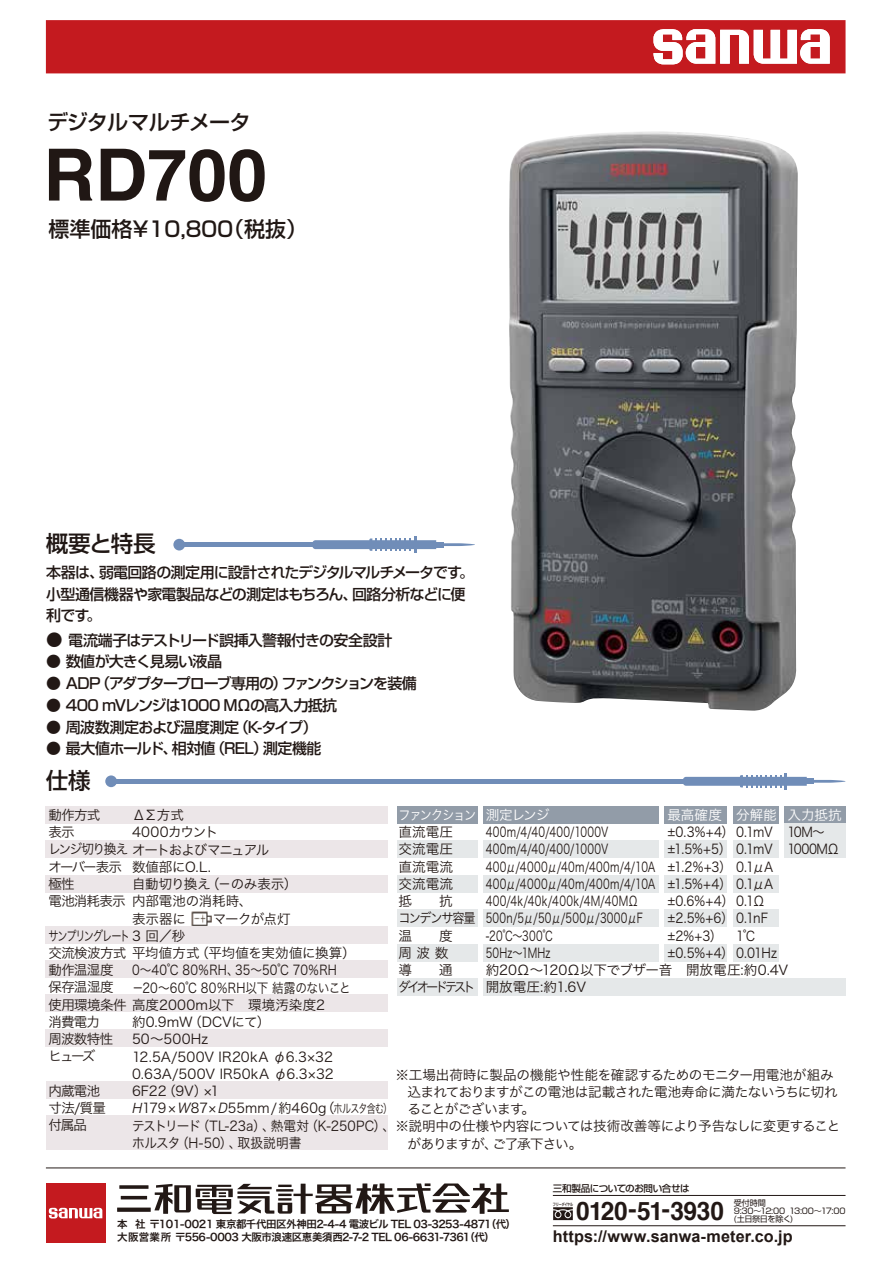
<style>
.page{position:relative;width:893px;height:1263px;background:#fff}
.page>*{position:absolute;margin:0;border:0;box-sizing:border-box;transform-origin:0 0}
.t1{font:700 72px "Helvetica";color:#201714}
.t2{font:700 25.5px "Helvetica";letter-spacing:-.015em;color:#221815;scale:.96 1}
.t3{font:500 22.5px "Shin Go Pro";color:#201714}
.t4{font:500 21px "Shin Go Pro";color:#201714}
.t5{font:500 21px "Shin Go Pro";letter-spacing:-.025em;color:#201714}
.t6{font:700 16.2px "Arial";letter-spacing:.005em;color:#221815}
.t7{font:500 15px/21.8px "Shin Go Pro";letter-spacing:-.055em;color:#221815}
.t8{font:500 15px "Shin Go Pro";letter-spacing:-.085em;color:#221815}
.t9{font:13.5px/17.2px "Hira Kaku Pro N W3";letter-spacing:.025em;color:#221815;scale:.75 1}
.t10{font:13.5px/17.2px "Hira Kaku Pro N W3";letter-spacing:-.02em;color:#221815}
.t11{font:13.5px/17.2px "Hira Kaku Pro N W3";letter-spacing:.005em;color:#221815}
.t12{font:13.5px/17.2px "Hira Kaku Pro N W3";letter-spacing:-.07em;color:#221815;scale:.9 1}
.t13{font:13.5px/17.2px "Hira Kaku Pro N W3";letter-spacing:-.02em;color:#221815;scale:.75 1}
.t14{font:13.5px "Hira Kaku Pro N W3";letter-spacing:-.02em;color:#221815;scale:.94 1}
.t15{font:13.5px/17.2px "Hira Kaku Pro N W3";letter-spacing:-.085em;color:#221815}
.t16{font:13.5px/17.2px "Hira Kaku Pro N W3";letter-spacing:.005em;color:#221815;scale:.86 1}
.t17{font:13.5px/17.2px "Hira Kaku Pro N W3";letter-spacing:-.07em;color:#221815}
.t18{font:13.5px "Hira Kaku Pro N W3";letter-spacing:-.045em;color:#fff}
.t19{font:13.5px "Hira Kaku Pro N W3";color:#221815;scale:.94 1}
.t20{font:13.5px "Hira Kaku Pro N W3";letter-spacing:-.075em;color:#221815}
.t21{font:13.5px/17.2px "Hira Kaku Pro N W3";letter-spacing:-.06em;color:#221815}
.t22{font:13.5px/17.2px "Hira Kaku Pro N W3";letter-spacing:-.045em;color:#221815}
.t23{font:13.5px/17.2px "Hira Kaku Pro N W3";letter-spacing:-.05em;color:#221815;scale:.9 1}
.t24{font:13.5px "Hira Kaku Pro N W3";letter-spacing:-.05em;color:#221815}
.t25{font:13.5px "Hira Kaku Pro N W3";letter-spacing:-.105em;color:#fff;scale:.9 1}
.t26{font:13.5px "Hira Kaku Pro N W3";letter-spacing:-.02em;color:#221815;scale:.9 1}
.t27{font:10.5px/12.8px "Hira Kaku Pro N W6";letter-spacing:-.045em;color:#221815}
.t28{font:500 9.6px "Shin Go Pro";letter-spacing:-.045em;color:#221815}
.t29{font:8.1px/8.2px "Shin Go Pro";letter-spacing:-.035em;color:#221815}
.t30{font:500 4.2px "UD Shin Go C Osez Pr 6 N";letter-spacing:-.015em;color:#221815}
.s1{font-size:16.5px}
.s2{font-size:13.2px}
.s3{font-size:12px}
</style>
<div class="page">
<div style="left:46px;top:1183px;width:59px;height:60px;background:#c41a1f"></div>
<svg style="left:49px;top:1208px;width:53px;height:10px"></svg>
<svg style="left:119px;top:1185px;width:29px;height:4px"></svg>
<div style="left:117px;top:1207px;width:34px;height:5px;background:#221815"></div>
<hr style="left:121px;top:1196px;width:26px;height:3px;background:#221815">
<svg style="left:154px;top:1183px;width:355px;height:31px"></svg>
<svg style="left:553px;top:1207px;width:20px;height:13px"></svg>
<hr style="left:553px;top:1195px;width:292px;height:1px;background:#221815">
<hr style="left:553px;top:1225px;width:292px;height:1px;background:#221815">
<svg style="left:46px;top:20px;width:799px;height:53px"></svg>
<hr style="left:46px;top:1167px;width:799px;height:1px;background:#221815">
<div style="left:173px;top:539px;width:12px;height:11px;background:#708db8;border-radius:50%"></div>
<div style="left:179px;top:542px;width:162px;height:5px;background:#708db8"></div>
<svg style="left:443px;top:543px;width:32px;height:3px"></svg>
<div style="left:436px;top:542px;width:7px;height:6px;background:#708db8"></div>
<svg style="left:312px;top:536px;width:124px;height:17px"></svg>
<div style="left:105px;top:775px;width:12px;height:12px;background:#708db8;border-radius:50%"></div>
<hr style="left:111px;top:779px;width:600px;height:4px;background:#708db8">
<svg style="left:814px;top:780px;width:31px;height:3px"></svg>
<div style="left:807px;top:778px;width:7px;height:6px;background:#708db8"></div>
<svg style="left:683px;top:773px;width:124px;height:17px"></svg>
<div style="left:397px;top:806px;width:81px;height:17px;background:#929ca8"></div>
<div style="left:397px;top:840px;width:81px;height:18px;background:#e5e8e9"></div>
<div style="left:397px;top:875px;width:81px;height:17px;background:#e5e8e9"></div>
<div style="left:397px;top:909px;width:81px;height:18px;background:#e5e8e9"></div>
<div style="left:397px;top:944px;width:81px;height:17px;background:#e5e8e9"></div>
<div style="left:397px;top:978px;width:81px;height:17px;background:#e5e8e9"></div>
<div style="left:483px;top:806px;width:176px;height:17px;background:#929ca8"></div>
<div style="left:483px;top:840px;width:176px;height:18px;background:#e5e8e9"></div>
<div style="left:483px;top:875px;width:176px;height:17px;background:#e5e8e9"></div>
<div style="left:483px;top:909px;width:176px;height:18px;background:#e5e8e9"></div>
<div style="left:483px;top:944px;width:176px;height:17px;background:#e5e8e9"></div>
<div style="left:483px;top:978px;width:362px;height:17px;background:#e5e8e9"></div>
<div style="left:665px;top:806px;width:62px;height:17px;background:#929ca8"></div>
<div style="left:665px;top:840px;width:62px;height:18px;background:#e5e8e9"></div>
<div style="left:665px;top:875px;width:62px;height:17px;background:#e5e8e9"></div>
<div style="left:665px;top:909px;width:62px;height:18px;background:#e5e8e9"></div>
<div style="left:665px;top:944px;width:62px;height:17px;background:#e5e8e9"></div>
<div style="left:733px;top:806px;width:46px;height:17px;background:#929ca8"></div>
<div style="left:733px;top:840px;width:46px;height:18px;background:#e5e8e9"></div>
<div style="left:733px;top:875px;width:46px;height:17px;background:#e5e8e9"></div>
<div style="left:733px;top:909px;width:46px;height:18px;background:#e5e8e9"></div>
<div style="left:733px;top:944px;width:46px;height:17px;background:#e5e8e9"></div>
<div style="left:784px;top:806px;width:61px;height:17px;background:#929ca8"></div>
<div style="left:784px;top:823px;width:61px;height:35px;background:#e5e8e9"></div>
<div style="left:46px;top:806px;width:342px;height:17px;background:#ece6e8"></div>
<div style="left:46px;top:840px;width:342px;height:18px;background:#ece6e8"></div>
<div style="left:46px;top:875px;width:342px;height:17px;background:#ece6e8"></div>
<div style="left:46px;top:926px;width:342px;height:17px;background:#ece6e8"></div>
<div style="left:46px;top:960px;width:342px;height:18px;background:#ece6e8"></div>
<div style="left:46px;top:995px;width:342px;height:17px;background:#ece6e8"></div>
<div style="left:46px;top:1029px;width:342px;height:17px;background:#ece6e8"></div>
<div style="left:46px;top:1081px;width:342px;height:17px;background:#ece6e8"></div>
<div style="left:46px;top:1115px;width:342px;height:18px;background:#ece6e8"></div>
<div style="left:46px;top:1133px;width:342px;height:17px;background:#ece6e8"></div>
<img style="left:191px;top:911px;width:21px;height:15px">
<img style="left:509px;top:131px;width:289px;height:580px">
<h3 class="t5" style="left:47px;top:105px;width:205px">デジタルマルチメータ</h3>
<h1 class="t1" style="left:43px;top:117px;width:226px">RD700</h1>
<h3 class="t4" style="left:49px;top:212px;width:260px">標準価格￥10,８００（税抜）</h3>
<h3 class="t3" style="left:46px;top:524px;width:111px">概要と特長</h3>
<p class="t7" style="left:46px;top:560px;width:429px">本器は、弱電回路の測定用に設計されたデジタルマルチメータです。小型通信機器や家電製品などの測定はもちろん、回路分析などに便利です。</p>
<p class="t7" style="left:46px;top:627px;width:348px"><span class="s1">●</span> 電流端子はテストリード誤挿入警報付きの安全設計</p>
<p class="t7" style="left:46px;top:649px;width:177px">● 数値が大きく見易い液晶</p>
<p class="t8" style="left:46px;top:671px;width:372px">● ADP（アダプタープローブ専用の）ファンクションを装備</p>
<p class="t7" style="left:46px;top:693px;width:292px">● 400 mVレンジは1000 MΩの高入力抵抗</p>
<p class="t7" style="left:46px;top:714px;width:273px">● 周波数測定および温度測定（K-タイプ）</p>
<p class="t7" style="left:46px;top:736px;width:277px">● 最大値ホールド、相対値（REL）測定機能</p>
<h3 class="t3" style="left:46px;top:762px;width:46px">仕様</h3>
<p class="t18" style="left:486px;top:803px;width:65px">測定レンジ</p>
<p class="t9" style="left:486px;top:822px;width:405px">400m/4/40/400/1000V<br>400m/4/40/400/1000V<br>400μ/4000μ/40m/400m/4/10A<br>400μ/4000μ/40m/400m/4/10A<br>400/4k/40k/400k/4M/40MΩ<br>500n/5μ/50μ/500μ/3000μF<br>-20℃～300℃<br>50Hz～1MHz<br>約20Ω～120Ω以下でブザー音　開放電圧:約0.4V開放電圧:約1.6V</p>
<p class="t18" style="left:736px;top:803px;width:42px">分解能</p>
<p class="t18" style="left:667px;top:803px;width:56px">最高確度</p>
<p class="t12" style="left:667px;top:822px;width:123px">±0.3%+4） 0.1mV ±1.5%+5） 0.1mV ±1.2%+3） 0.1μA ±1.5%+4） 0.1μA ±0.6%+4） 0.1Ω ±2.5%+6） 0.1nF ±2%+3）±0.5%+4） 0.01Hz</p>
<p class="t17" style="left:49px;top:805px;width:222px">動作方式<br>表示<br>レンジ切り換えオートおよびマニュアルオーバー表示<br>極性<br>電池消耗表示</p>
<p class="t13" style="left:49px;top:926px;width:411px">サンプリングレート 3 回／秒<br>交流検波方式平均値方式（平均値を実効値に換算）動作温湿度<br>保存温湿度<br>使用環境条件高度2000m以下　環境汚染度2<br>消費電力<br>周波数特性<br>ヒューズ</p>
<p class="t21" style="left:49px;top:1081px;width:59px">内蔵電池寸法/質量付属品</p>
<p class="t18" style="left:787px;top:803px;width:56px">入力抵抗</p>
<p class="t23" style="left:787px;top:822px;width:59px">10Ｍ～<br>1000MΩ</p>
<p class="t25" style="left:398px;top:803px;width:88px">ファンクション</p>
<p class="t15" style="left:398px;top:822px;width:79px">直流電圧<br>交流電圧<br>直流電流<br>交流電流<br>抵　　抗<br>コンデンサ容量温　　度<br>周 波 数<br>導　　通<br>ダイオードテスト</p>
<p class="t22" style="left:132px;top:805px;width:88px">ΔΣ方式<br>4000カウント</p>
<p class="t10" style="left:132px;top:857px;width:167px">数値部にO.L.<br>自動切り換え（－のみ表示）内部電池の消耗時、<br>表示器に　 マークが点灯</p>
<p class="t16" style="left:132px;top:961px;width:256px">0～40℃ 80％RH、35～50℃ 70％RH－20～60℃ 80％RH以下 結露のないこと</p>
<p class="t11" style="left:132px;top:1012px;width:262px">約0.9mW（DCVにて）<br>50～500Hz<br>12.5A/500V IR20kA φ6.3×32<br>0.63A/500V IR50kA φ6.3×32<br>6F22（9V）×1<br><span class="s2">H</span>179×W87×D55mm/約460g（<span class="s3">ホルスタ含む）</span></p>
<p class="t19" style="left:132px;top:1131px;width:182px">ホルスタ（H-50）、取扱説明書</p>
<p class="t26" style="left:736px;top:923px;width:23px">1℃</p>
<p class="t10" style="left:395px;top:1065px;width:440px">※工場出荷時に製品の機能や性能を確認するためのモニター用電池が組み</p>
<p class="t10" style="left:407px;top:1082px;width:432px">込まれておりますがこの電池は記載された電池寿命に満たないうちに切れ</p>
<p class="t24" style="left:407px;top:1097px;width:129px">ることがございます。</p>
<p class="t14" style="left:132px;top:1114px;width:755px">テストリード（TL-23a）、熱電対（K-250PC）、※説明中の仕様や内容については技術改善等により予告なしに変更すること</p>
<p class="t20" style="left:407px;top:1131px;width:177px">がありますが、ご了承下さい。</p>
<p class="t28" style="left:553px;top:1180px;width:138px">三和製品についてのお問い合せは</p>
<p class="t29" style="left:734px;top:1197px;width:113px">受付時間<br>9:30～12:00 13:00～17:00 (土日祭日を除く)</p>
<p class="t30" style="left:553px;top:1201px;width:22px">フリーダイヤル</p>
<h2 class="t2" style="left:576px;top:1190px;width:155px">0120-51-3930</h2>
<p class="t27" style="left:117px;top:1217px;width:400px">本 社 〒101-0021 東京都千代田区外神田2-4-4 電波ビル TEL 03-3253-4871（代）大阪営業所 〒556-0003 大阪市浪速区恵美須西2-7-2 TEL 06-6631-7361（代）</p>
<p class="t6" style="left:553px;top:1226px;width:241px">https://www.sanwa-meter.co.jp</p>
</div>
